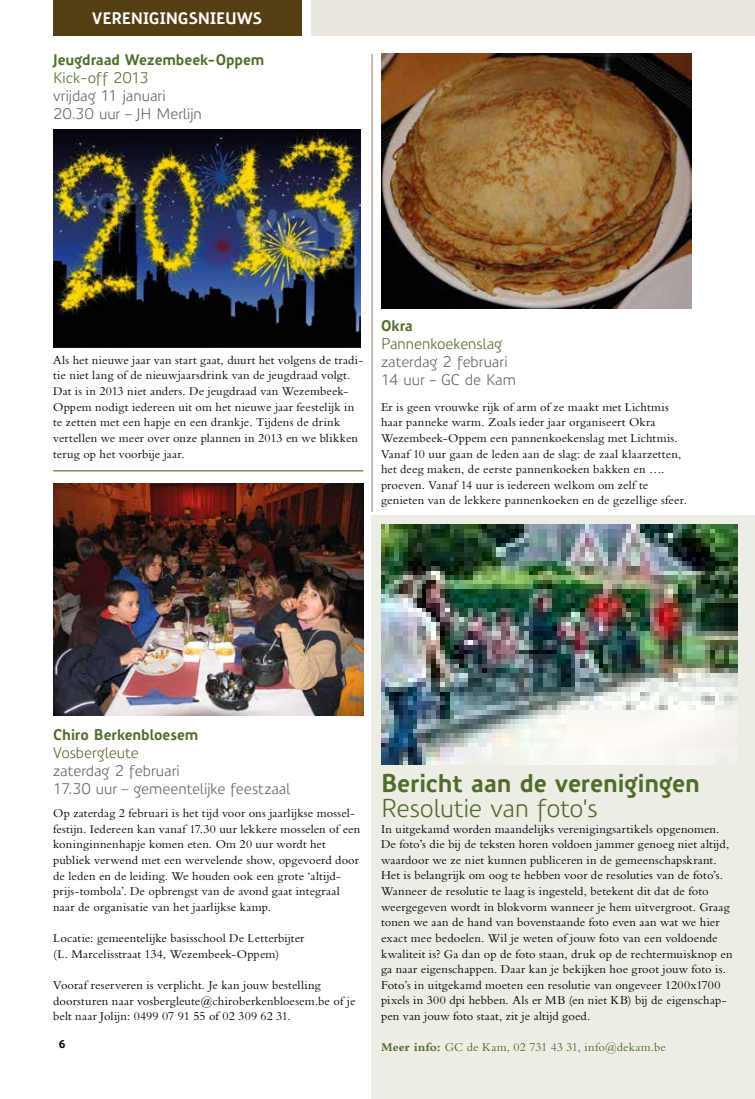
<style>
.page{position:relative;width:755px;height:1099px;background:#fff}
.page>*{position:absolute;margin:0;border:0;box-sizing:border-box;transform-origin:0 0}
.t1{font:700 25px "Precious Sans";letter-spacing:-.015em;color:#506c2a}
.t2{font:25px "Precious Sans";letter-spacing:-.005em;color:#506c2a}
.t3{font:700 16.25px "Precious Sans";letter-spacing:-.005em;color:#fff}
.t4{font:15px/18px "Precious Sans";letter-spacing:-.005em;color:#646363}
.t5{font:700 15px "Precious Sans";letter-spacing:-.005em;color:#506c2a}
.t6{font:15px "Precious Sans";letter-spacing:-.005em;color:#506c2a}
.t7{font:12.5px/15.6px "Bembo Std";letter-spacing:.01em;color:#000}
.t8{font:12.5px "Bembo Std";letter-spacing:.01em;color:#506c2a}
.t9{font:700 11.25px "Precious Sans";color:#000}
.s1{font-weight:700}
</style>
<div class="page">
<img style="left:53px;top:483px;width:310px;height:232px">
<img style="left:381px;top:53px;width:310px;height:255px">
<div style="left:53px;top:0;width:248px;height:35px;background:#543f14"></div>
<div style="left:312px;top:0;width:443px;height:35px;background:#eae6df"></div>
<hr style="left:372px;top:54px;width:1px;height:458px;background:#543f14">
<hr style="left:53px;top:470px;width:310px;height:1px;background:#543f14">
<div style="left:372px;top:516px;width:383px;height:582px;background:#edede6"></div>
<img style="left:381px;top:524px;width:356px;height:240px">
<img style="left:53px;top:130px;width:307px;height:217px">
<h2 class="t3" style="left:92px;top:8px;width:171px">verenigingsnieuws</h2>
<p class="t5" style="left:53px;top:50px;width:213px">Jeugdraad Wezembeek-Oppem</p>
<p class="t6" style="left:53px;top:68px;width:97px">Kick-off 2013</p>
<p class="t4" style="left:53px;top:86px;width:150px">vrijdag 11 januari<br>20.30 uur – JH Merlijn</p>
<p class="t7" style="left:53px;top:352px;width:312px">Als het nieuwe jaar van start gaat, duurt het volgens de tradi&shy;tie niet lang of de nieuwjaarsdrink van de jeugdraad volgt.<br>Dat is in 2013 niet anders. De jeugdraad van Wezembeek-Oppem nodigt iedereen uit om het nieuwe jaar feestelijk in te zetten met een hapje en een drankje. Tijdens de drink vertellen we meer over onze plannen in 2013 en we blikken terug op het voorbije jaar.</p>
<p class="t5" style="left:381px;top:316px;width:33px">Okra</p>
<p class="t6" style="left:381px;top:334px;width:123px">Pannenkoekenslag</p>
<p class="t4" style="left:381px;top:353px;width:137px">zaterdag 2 februari<br>14 uur – GC de Kam</p>
<p class="t7" style="left:381px;top:398px;width:307px">Er is geen vrouwke rijk of arm of ze maakt met Lichtmis haar panneke warm. Zoals ieder jaar organiseert Okra Wezembeek-Oppem een pannenkoekenslag met Lichtmis.<br>Vanaf 10 uur gaan de leden aan de slag: de zaal klaarzetten, het deeg maken, de eerste pannenkoeken bakken en …. proeven. Vanaf 14 uur is iedereen welkom om zelf te genieten van de lekkere pannenkoeken en de gezellige sfeer.</p>
<p class="t5" style="left:53px;top:725px;width:147px">Chiro Berkenbloesem</p>
<p class="t6" style="left:53px;top:743px;width:87px">Vosbergleute</p>
<p class="t4" style="left:53px;top:761px;width:239px">zaterdag 2 februari<br>17.30 uur – gemeentelijke feestzaal</p>
<p class="t7" style="left:53px;top:805px;width:309px">Op zaterdag 2 februari is het tijd voor ons jaarlijkse mossel&shy;festijn. Iedereen kan vanaf 17.30 uur lekkere mosselen of een koninginnenhapje komen eten. Om 20 uur wordt het publiek verwend met een wervelende show, opgevoerd door de leden en de leiding. We houden ook een grote ‘altijd&shy;prijs-tombola’. De opbrengst van de avond gaat integraal naar de organisatie van het jaarlijkse kamp.</p>
<p class="t7" style="left:53px;top:930px;width:253px">Locatie: gemeentelijke basisschool De Letterbijter (L. Marcelisstraat 134, Wezembeek-Oppem)</p>
<p class="t7" style="left:53px;top:977px;width:304px">Vooraf reserveren is verplicht. Je kan jouw bestelling doorsturen naar vosbergleute@chiroberkenbloesem.be of je belt naar Jolijn: 0499 07 91 55 of 02 309 62 31.</p>
<p class="t9" style="left:58px;top:1037px;width:9px">6</p>
<h1 class="t1" style="left:381px;top:767px;width:320px">Bericht aan de verenigingen</h1>
<h1 class="t2" style="left:381px;top:792px;width:218px">Resolutie van foto’s</h1>
<p class="t7" style="left:381px;top:820px;width:353px">In uitgekamd worden maandelijks verenigingsartikels opgenomen.<br>De foto’s die bij de teksten horen voldoen jammer genoeg niet altijd, waardoor we ze niet kunnen publiceren in de gemeenschapskrant.<br>Het is belangrijk om oog te hebben voor de resoluties van de foto’s.<br>Wanneer de resolutie te laag is ingesteld, betekent dit dat de foto weergegeven wordt in blokvorm wanneer je hem uitvergroot. Graag tonen we aan de hand van bovenstaande foto even aan wat we hier exact mee bedoelen. Wil je weten of jouw foto van een voldoende kwaliteit is? Ga dan op de foto staan, druk op de rechtermuisknop en ga naar eigenschappen. Daar kan je bekijken hoe groot jouw foto is.<br>Foto’s in uitgekamd moeten een resolutie van ongeveer 1200x1700 pixels in 300 dpi hebben. Als er MB (en niet KB) bij de eigenschap&shy;pen van jouw foto staat, zit je altijd goed.</p>
<p class="t8" style="left:381px;top:1040px;width:286px"><span class="s1">Meer info:</span> GC de Kam, 02 731 43 31, info@dekam.be</p>
</div>
